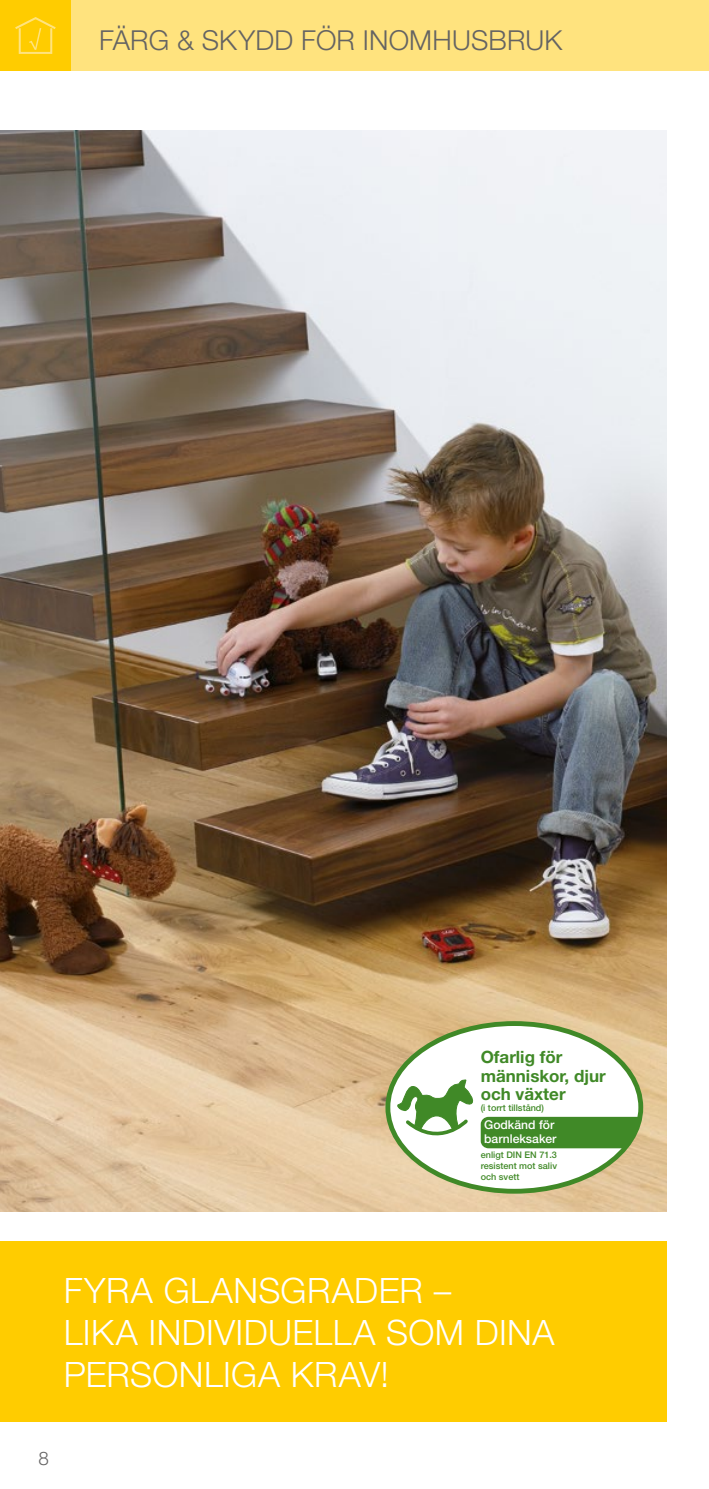
<style>
.page{position:relative;width:709px;height:1489px;background:#fff}
.page>*{position:absolute;margin:0;border:0;box-sizing:border-box;transform-origin:0 0}
.t1{font:300 35px/42px "Helvetica Neue";letter-spacing:.015em;color:#fff}
.t2{font:300 27.5px "Helvetica Neue";letter-spacing:.01em;color:#646363}
.t3{font:300 18.75px "Helvetica Neue";color:#646363}
.t4{font:700 17px/18.2px "Helvetica Neue";color:#408927}
.t5{font:500 12px/14.5px "Helvetica Neue";color:#fff}
.t6{font:500 9px/11px "Helvetica Neue";color:#408927;text-align:justify}
</style>
<div class="page">
<img style="left:0;top:131px;width:666px;height:1080px">
<div style="left:0;top:1241px;width:666px;height:180px;background:#fc0"></div>
<svg style="left:385px;top:1021px;width:258px;height:172px"></svg>
<svg style="left:396px;top:1078px;width:243px;height:70px"></svg>
<div style="left:0;top:0;width:709px;height:71px;background:#ffe37e"></div>
<div style="left:0;top:0;width:71px;height:71px;background:#fc0"></div>
<svg style="left:15px;top:17px;width:41px;height:37px"></svg>
<h2 class="t2" style="left:99px;top:23px;width:464px">FÄRG &amp; SKYDD FÖR INOMHUSBRUK</h2>
<h3 class="t4" style="left:481px;top:1048px;width:127px">Ofarlig för människor, djur och växter</h3>
<p class="t6" style="left:481px;top:1101px;width:65px">(i torrt tillstånd)</p>
<h3 class="t5" style="left:484px;top:1116px;width:74px">Godkänd för barnleksaker</h3>
<p class="t6" style="left:481px;top:1148px;width:78px">enligt DIN EN 71.3 resistent mot saliv och svett</p>
<h1 class="t1" style="left:64px;top:1268px;width:492px">FYRA GLANSGRADER –<br>LIKA INDIVIDUELLA SOM DINA<br>PERSONLIGA KRAV!</h1>
<h3 class="t3" style="left:38px;top:1446px;width:12px">8</h3>
</div>
